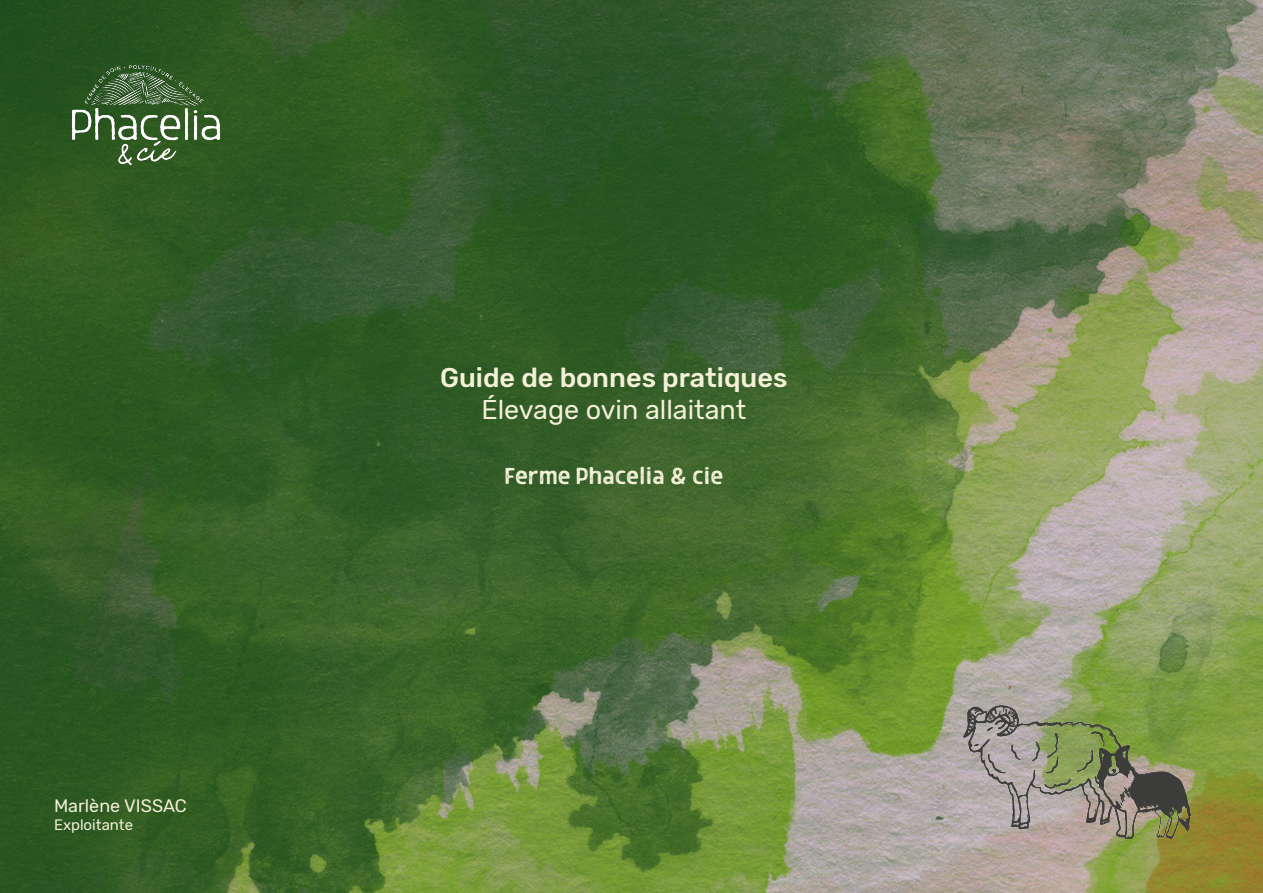
<style>
.page{position:relative;width:1263px;height:893px;background:#fff}
.page>*{position:absolute;margin:0;border:0;box-sizing:border-box;transform-origin:0 0}
.t1{font:500 27px "Rubik";color:#f4f1d9}
.t2{font:27px "Rubik";color:#f4f1d9}
.t3{font:27px "Grimpt Print Regular Rust";color:#f4f1d9}
.t4{font:18px "Rubik";color:#f4f1d9}
.t5{font:15px "Rubik";color:#f4f1d9}
</style>
<div class="page">
<img style="left:0;top:0;width:1263px;height:893px">
<img style="left:62px;top:54px;width:168px;height:126px">
<img style="left:964px;top:705px;width:226px;height:134px">
<p class="t4" style="left:54px;top:796px;width:134px">Marlène VISSAC</p>
<p class="t5" style="left:54px;top:816px;width:81px">Exploitante</p>
<p class="t1" style="left:440px;top:362px;width:349px">Guide de bonnes pratiques</p>
<p class="t2" style="left:481px;top:394px;width:266px">Élevage ovin allaitant</p>
<p class="t3" style="left:504px;top:461px;width:221px">Ferme Phacelia &amp; cie</p>
</div>
